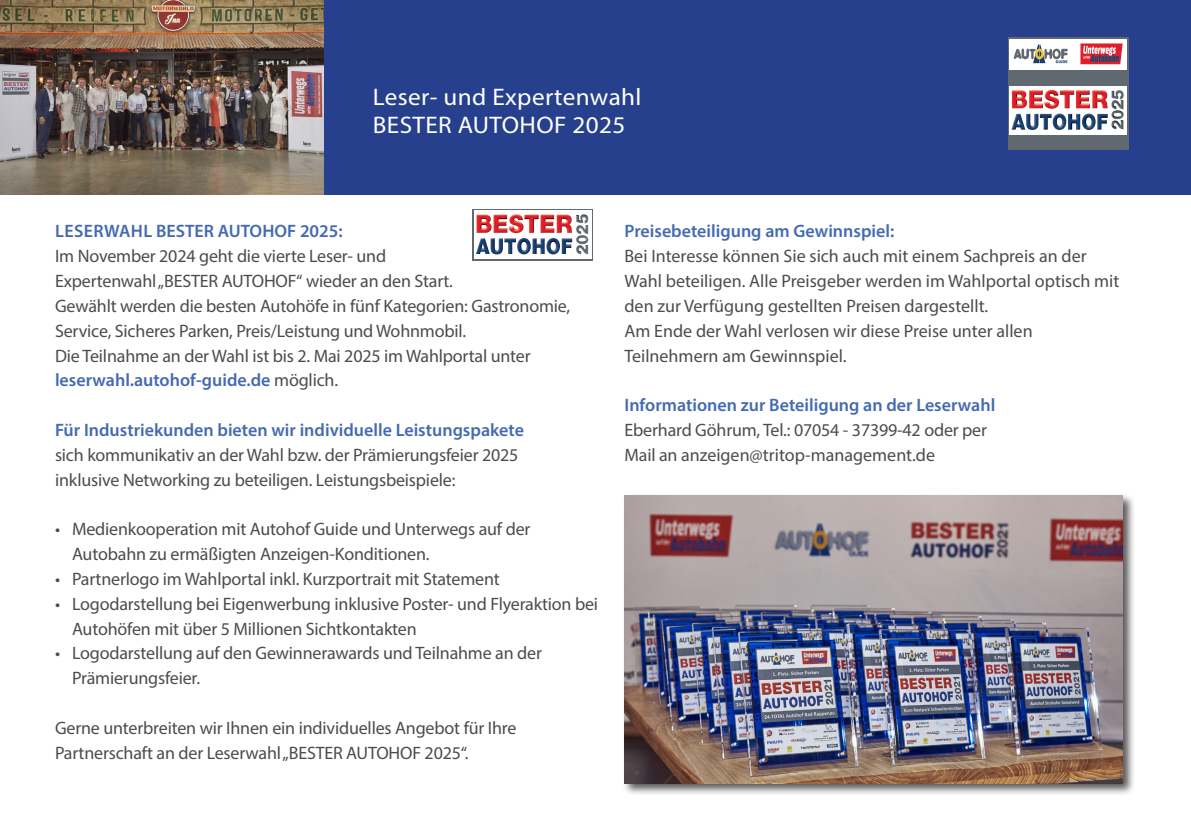
<style>
.page{position:relative;width:1191px;height:840px;background:#fff}
.page>*{position:absolute;margin:0;border:0;box-sizing:border-box;transform-origin:0 0}
.t1{font:24px/28.8px "Myriad Pro";letter-spacing:.015em;color:#fff;scale:1.05 1}
.t2{font:18px/24.8px "Myriad Pro";letter-spacing:-.01em;color:#4b4c4d}
.t3{font:600 18px "Myriad Pro";color:#446ab2}
.t4{font:900 17.2px "Helvetica Neue LT Std";letter-spacing:-.015em;color:#5f696f;scale:.9 1}
.s1{font-weight:600;color:#446ab2}
</style>
<div class="page">
<div style="left:0;top:0;width:1191px;height:195px;background:#26408d"></div>
<div style="left:621px;top:492px;width:514px;height:303px;background:#231f20;opacity:.75"></div>
<img style="left:624px;top:495px;width:499px;height:288px">
<svg style="left:472px;top:209px;width:121px;height:51px"></svg>
<div style="left:474px;top:210px;width:117px;height:49px;background:#fff"></div>
<img style="left:476px;top:214px;width:15px;height:18px">
<img style="left:493px;top:214px;width:14px;height:18px">
<img style="left:509px;top:214px;width:29px;height:19px">
<img style="left:540px;top:214px;width:14px;height:18px">
<img style="left:556px;top:214px;width:16px;height:18px">
<img style="left:476px;top:238px;width:68px;height:16px">
<img style="left:546px;top:238px;width:14px;height:16px">
<img style="left:562px;top:238px;width:10px;height:16px">
<div style="left:575px;top:214px;width:14px;height:41px;background:#231f20;opacity:.75"></div>
<div style="left:1007px;top:37px;width:121px;height:113px;background:#5f696f"></div>
<div style="left:1009px;top:39px;width:117px;height:31px;background:#fff"></div>
<div style="left:1009px;top:86px;width:117px;height:48px;background:#fff"></div>
<svg style="left:1013px;top:44px;width:54px;height:19px"></svg>
<svg style="left:1080px;top:43px;width:42px;height:21px"></svg>
<img style="left:1012px;top:90px;width:15px;height:18px">
<img style="left:1029px;top:90px;width:45px;height:19px">
<img style="left:1076px;top:90px;width:13px;height:18px">
<img style="left:1092px;top:90px;width:15px;height:18px">
<img style="left:1011px;top:113px;width:55px;height:17px">
<img style="left:1068px;top:114px;width:12px;height:15px">
<img style="left:1082px;top:113px;width:13px;height:17px">
<img style="left:1097px;top:114px;width:10px;height:15px">
<div style="left:1111px;top:89px;width:13px;height:42px;background:#231f20;opacity:.75"></div>
<img style="left:0;top:0;width:323px;height:195px">
<p class="t1" style="left:373px;top:82px;width:257px">Leser- und Expertenwahl<br>BESTER AUTOHOF 2025</p>
<p class="t4" style="left:1107px;top:130px;width:47px;rotate:-90deg">2025</p>
<p class="t4" style="left:571px;top:255px;width:47px;rotate:-90deg">2025</p>
<p class="t3" style="left:55px;top:220px;width:289px">LESERWAHL BESTER AUTOHOF 2025:</p>
<p class="t2" style="left:55px;top:243px;width:517px">Im November 2024 geht die vierte Leser- und<br>Expertenwahl „BESTER AUTOHOF“ wieder an den Start.<br>Gewählt werden die besten Autohöfe in fünf Kategorien: Gastronomie, Service, Sicheres Parken, Preis/Leistung und Wohnmobil.<br>Die Teilnahme an der Wahl ist bis 2. Mai 2025 im Wahlportal unter <span class="s1">leserwahl.autohof-guide.de</span> möglich.</p>
<p class="t2" style="left:55px;top:417px;width:470px"><span class="s1">Für Industriekunden bieten wir individuelle Leistungspakete </span>sich kommunikativ an der Wahl bzw. der Prämierungsfeier 2025 inklusive Networking zu beteiligen. Leistungsbeispiele:</p>
<p class="t2" style="left:72px;top:516px;width:460px;text-indent:-17px">• Medienkooperation mit Autohof Guide und Unterwegs auf der<br>Autobahn zu ermäßigten Anzeigen-Konditionen.</p>
<p class="t2" style="left:55px;top:566px;width:446px">• Partnerlogo im Wahlportal inkl. Kurzportrait mit Statement</p>
<p class="t2" style="left:72px;top:590px;width:527px;text-indent:-17px">• Logodarstellung bei Eigenwerbung inklusive Poster- und Flyeraktion bei<br>Autohöfen mit über 5 Millionen Sichtkontakten</p>
<p class="t2" style="left:72px;top:640px;width:471px;text-indent:-17px">• Logodarstellung auf den Gewinnerawards und Teilnahme an der<br>Prämierungsfeier.</p>
<p class="t2" style="left:55px;top:714px;width:463px">Gerne unterbreiten wir Ihnen ein individuelles Angebot für Ihre<br>Partnerschaft an der Leserwahl „BESTER AUTOHOF 2025“.</p>
<p class="t3" style="left:624px;top:220px;width:271px">Preisebeteiligung am Gewinnspiel:</p>
<p class="t2" style="left:624px;top:243px;width:496px">Bei Interesse können Sie sich auch mit einem Sachpreis an der<br>Wahl beteiligen. Alle Preisgeber werden im Wahlportal optisch mit den zur Verfügung gestellten Preisen dargestellt.</p>
<p class="t2" style="left:624px;top:318px;width:410px">Am Ende der Wahl verlosen wir diese Preise unter allen<br>Teilnehmern am Gewinnspiel.</p>
<p class="t3" style="left:624px;top:393px;width:372px">Informationen zur Beteiligung an der Leserwahl</p>
<p class="t2" style="left:624px;top:417px;width:364px">Eberhard Göhrum, Tel.: 07054 - 37399-42 oder per<br>Mail an anzeigen@tritop-management.de</p>
</div>
